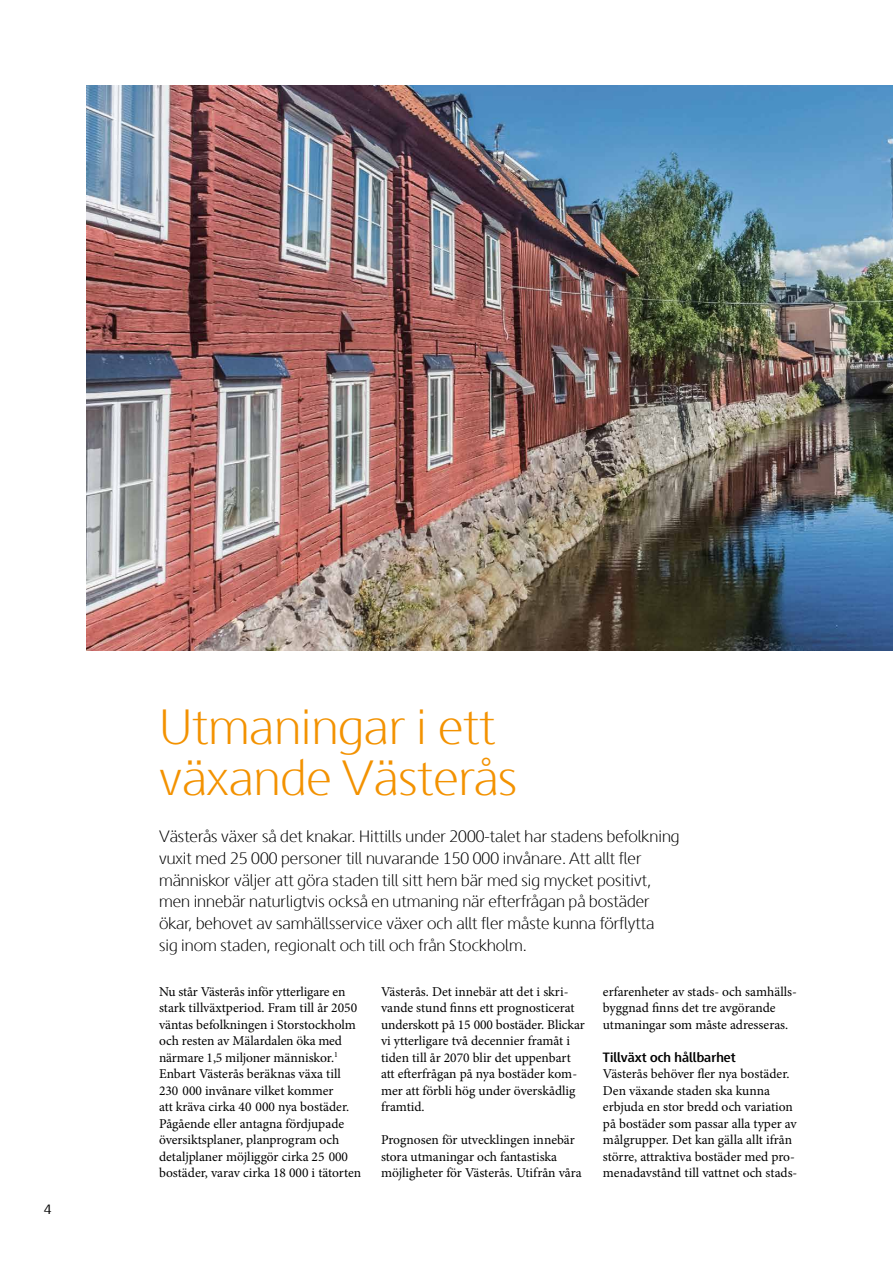
<style>
.page{position:relative;width:893px;height:1263px;background:#fff}
.page>*{position:absolute;margin:0;border:0;box-sizing:border-box;transform-origin:0 0}
.t1{font:300 49.5px/51px "Skanska Sans Pro";color:#f39200}
.t2{font:300 16.5px/21.8px "Skanska Sans Pro";color:#000}
.t3{font:13.5px/16.5px "Minion Pro";color:#000}
.t4{font:700 13.5px "Skanska Sans Pro";color:#000}
.t5{font:13.5px "Skanska Sans Pro";color:#000}
</style>
<div class="page">
<img style="left:87px;top:85px;width:806px;height:565px">
<p class="t5" style="left:44px;top:1201px;width:9px">4</p>
<h1 class="t1" style="left:159px;top:702px;width:360px">Utmaningar i ett växande Västerås</h1>
<p class="t2" style="left:159px;top:825px;width:522px">Västerås växer så det knakar. Hittills under 2000-talet har stadens befolkning vuxit med 25 000 personer till nuvarande 150 000 invånare. Att allt fler människor väljer att göra staden till sitt hem bär med sig mycket positivt, men innebär naturligtvis också en utmaning när efterfrågan på bostäder ökar, behovet av samhällsservice växer och allt fler måste kunna förflytta<br>sig inom staden, regionalt och till och från Stockholm.</p>
<p class="t3" style="left:381px;top:983px;width:205px">Västerås. Det innebär att det i skri&shy;vande stund finns ett prognosticerat underskott på 15 000 bostäder. Blickar vi ytterligare två decennier framåt i tiden till år 2070 blir det uppenbart att efterfrågan på nya bostäder kom&shy;mer att förbli hög under överskådlig framtid.</p>
<p class="t3" style="left:381px;top:1131px;width:202px">Prognosen för utvecklingen innebär stora utmaningar och fantastiska möjligheter för Västerås. Utifrån våra</p>
<p class="t3" style="left:159px;top:983px;width:204px">Nu står Västerås inför ytterligare en stark tillväxtperiod. Fram till år 2050 väntas befolkningen i Storstockholm och resten av Mälardalen öka med närmare 1,5 miljoner människor.<sup>1<br></sup>Enbart Västerås beräknas växa till 230 000 invånare vilket kommer<br>att kräva cirka 40 000 nya bostäder.<br>Pågående eller antagna fördjupade översiktsplaner, planprogram och detaljplaner möjliggör cirka 25 000 bostäder, varav cirka 18 000 i tätorten</p>
<p class="t3" style="left:603px;top:983px;width:195px">erfarenheter av stads- och samhälls&shy;byggnad finns det tre avgörande utmaningar som måste adresseras.</p>
<p class="t4" style="left:603px;top:1049px;width:134px">Tillväxt och hållbarhet</p>
<p class="t3" style="left:603px;top:1065px;width:196px">Västerås behöver fler nya bostäder.<br>Den växande staden ska kunna erbjuda en stor bredd och variation på bostäder som passar alla typer av målgrupper. Det kan gälla allt ifrån större, attraktiva bostäder med pro&shy;menadavstånd till vattnet och stads-</p>
</div>
